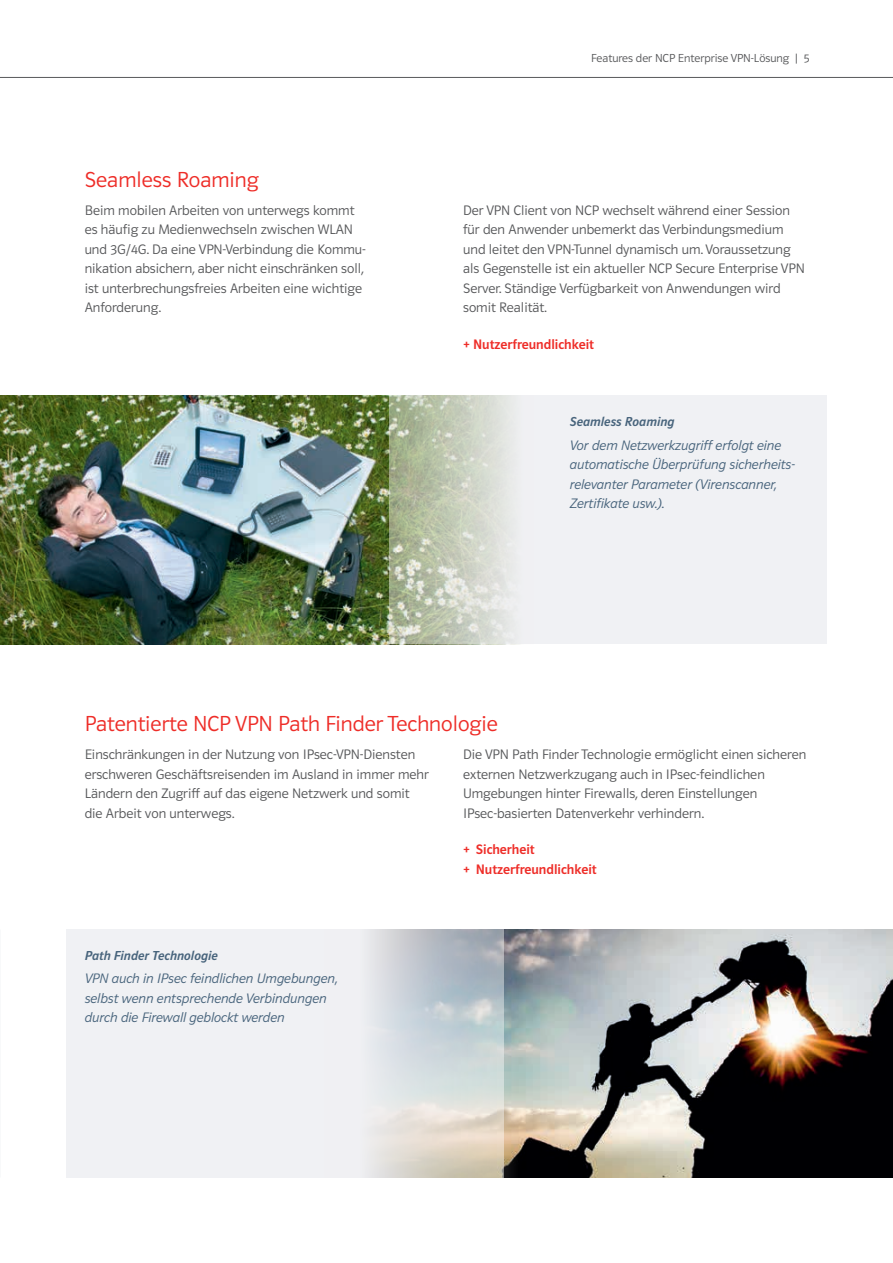
<style>
.page{position:relative;width:893px;height:1263px;background:#fff}
.page>*{position:absolute;margin:0;border:0;box-sizing:border-box;transform-origin:0 0}
.t1{font:22.5px "Polo 22 Leicht";color:#ee2d28}
.t2{font:14.25px/19.5px "Polo 22 Leicht";color:#57585a}
.t3{font:14.25px/19.5px "Polo 22 Leicht Kursiv";color:#48647c}
.t4{font:14.25px/19.5px "Polo 22 Krftg";color:#ee2d28}
.t5{font:13.5px "Polo 22 Krftg Kursiv";letter-spacing:.005em;color:#48647c}
.t6{font:12px "Polo 22 Leicht";color:#57585a}
</style>
<div class="page">
<img style="left:504px;top:929px;width:389px;height:249px">
<svg style="left:66px;top:929px;width:438px;height:249px;fill:#f0f1f4"></svg>
<img style="left:0;top:395px;width:389px;height:249px">
<svg style="left:389px;top:395px;width:438px;height:249px;fill:#f0f1f4"></svg>
<hr style="left:0;top:77px;width:893px;height:1px;background:#57585a">
<p class="t6" style="left:591px;top:51px;width:220px">Features der NCP Enterprise VPN-Lösung | 5</p>
<h1 class="t1" style="left:85px;top:167px;width:175px">Seamless Roaming</h1>
<p class="t2" style="left:85px;top:201px;width:283px">Beim mobilen Arbeiten von unterwegs kommt es häufig zu Medienwechseln zwischen WLAN und 3G/4G. Da eine VPN-Verbindung die Kommu&shy;nikation absichern, aber nicht einschränken soll, ist unterbrechungsfreies Arbeiten eine wichtige Anforderung.</p>
<p class="t2" style="left:463px;top:200px;width:343px">Der VPN Client von NCP wechselt während einer Session für den Anwender unbemerkt das Verbindungsmedium und leitet den VPN-Tunnel dynamisch um. Voraussetzung als Gegenstelle ist ein aktueller NCP Secure Enterprise VPN Server. Ständige Verfügbarkeit von Anwendungen wird somit Realität.</p>
<p class="t4" style="left:463px;top:335px;width:132px">+ Nutzerfreundlichkeit</p>
<p class="t5" style="left:570px;top:414px;width:106px">Seamless Roaming</p>
<p class="t3" style="left:570px;top:435px;width:227px">Vor dem Netzwerkzugriff erfolgt eine automatische Überprüfung sicherheits&shy;relevanter Parameter (Virenscanner, Zertifikate usw.).</p>
<h1 class="t1" style="left:85px;top:712px;width:415px">Patentierte NCP VPN Path Finder Technologie</h1>
<p class="t2" style="left:85px;top:745px;width:346px">Einschränkungen in der Nutzung von IPsec-VPN-Diensten erschweren Geschäftsreisenden im Ausland in immer mehr Ländern den Zugriff auf das eigene Netzwerk und somit die Arbeit von unterwegs.</p>
<p class="t2" style="left:463px;top:745px;width:345px">Die VPN Path Finder Technologie ermöglicht einen sicheren externen Netzwerkzugang auch in IPsec-feindlichen Umgebungen hinter Firewalls, deren Einstellungen IPsec-basierten Datenverkehr verhindern.</p>
<p class="t4" style="left:463px;top:840px;width:135px">+ Sicherheit<br>+ Nutzerfreundlichkeit</p>
<p class="t5" style="left:85px;top:948px;width:135px">Path Finder Technologie</p>
<p class="t3" style="left:85px;top:969px;width:254px">VPN auch in IPsec feindlichen Umgebungen, selbst wenn entsprechende Verbindungen durch die Firewall geblockt werden</p>
</div>
